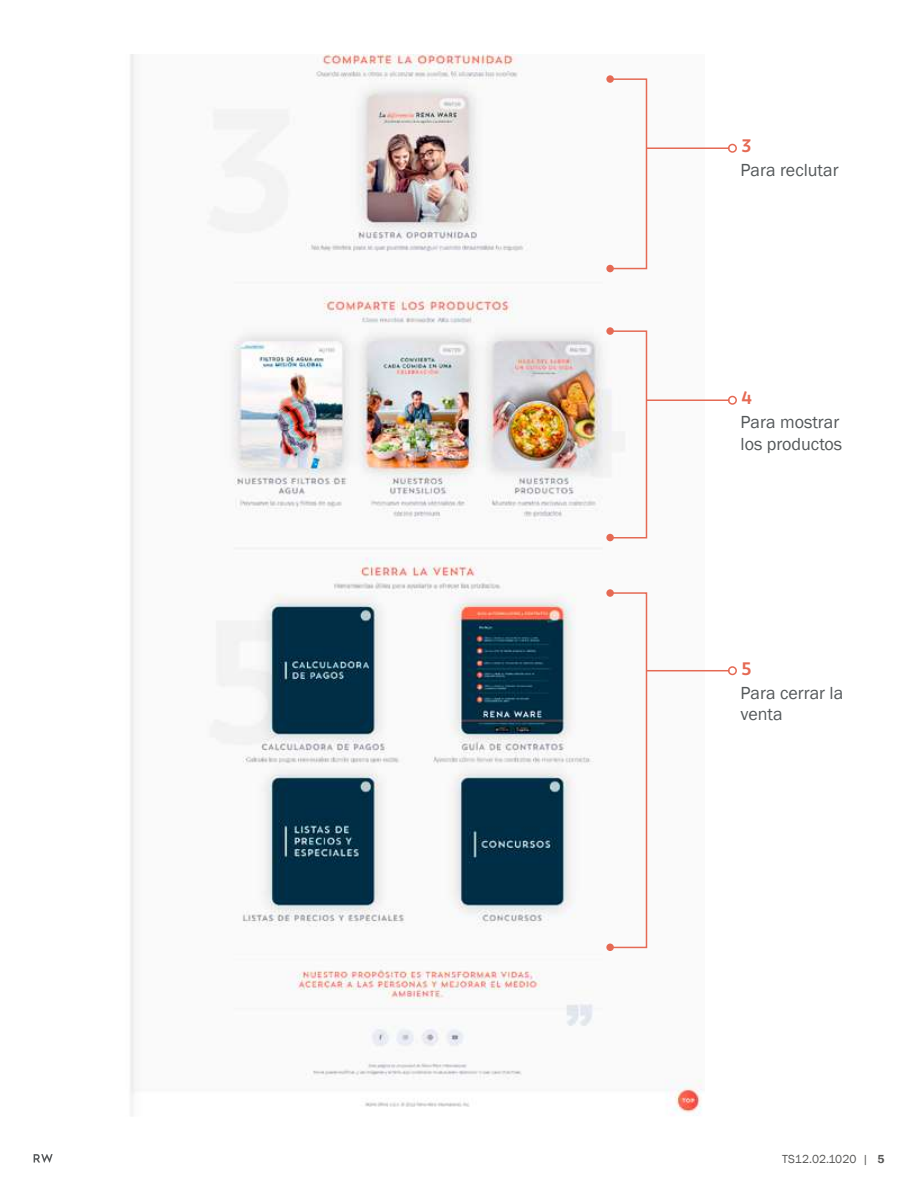
<style>
.page{position:relative;width:918px;height:1188px;background:#fff}
.page>*{position:absolute;margin:0;border:0;box-sizing:border-box;transform-origin:0 0}
.t1{font:18px/21.6px "Franklin Gothic";color:#54585a}
.t2{font:18px "Trend Sans One";color:#e56a54}
.t3{font:12px "Franklin Gothic";color:#575756}
.s1{font-weight:600}
</style>
<div class="page">
<svg style="left:34px;top:1154px;width:19px;height:9px"></svg>
<img style="left:130px;top:54px;width:575px;height:1062px">
<svg style="left:606px;top:589px;width:8px;height:8px"></svg>
<div style="left:728px;top:666px;width:9px;height:9px;border:2px solid #e56a54;border-radius:50%"></div>
<div style="left:606px;top:944px;width:8px;height:7px;background:#e56a54;border-radius:50%"></div>
<div style="left:609px;top:592px;width:38px;height:356px;border:2px solid #e56a54"></div>
<hr style="left:646px;top:670px;width:83px;height:1px;background:#e56a54">
<svg style="left:606px;top:75px;width:8px;height:8px"></svg>
<div style="left:728px;top:144px;width:9px;height:9px;border:2px solid #e56a54;border-radius:50%"></div>
<div style="left:606px;top:265px;width:8px;height:7px;background:#e56a54;border-radius:50%"></div>
<div style="left:609px;top:78px;width:38px;height:191px;border:2px solid #e56a54"></div>
<hr style="left:646px;top:147px;width:83px;height:2px;background:#e56a54">
<svg style="left:606px;top:327px;width:8px;height:8px"></svg>
<div style="left:728px;top:396px;width:9px;height:9px;border:2px solid #e56a54;border-radius:50%"></div>
<div style="left:606px;top:534px;width:8px;height:7px;background:#e56a54;border-radius:50%"></div>
<div style="left:609px;top:330px;width:38px;height:208px;border:2px solid #e56a54"></div>
<hr style="left:646px;top:399px;width:83px;height:2px;background:#e56a54">
<p class="t2" style="left:741px;top:134px;width:14px">3</p>
<p class="t1" style="left:741px;top:160px;width:100px">Para reclutar</p>
<p class="t2" style="left:741px;top:386px;width:14px">4</p>
<p class="t1" style="left:741px;top:412px;width:103px">Para mostrar los productos</p>
<p class="t2" style="left:741px;top:657px;width:14px">5</p>
<p class="t1" style="left:741px;top:682px;width:104px">Para cerrar la venta</p>
<p class="t3" style="left:782px;top:1151px;width:104px">TS12.02.1020 | <span class="s1">5</span></p>
</div>
